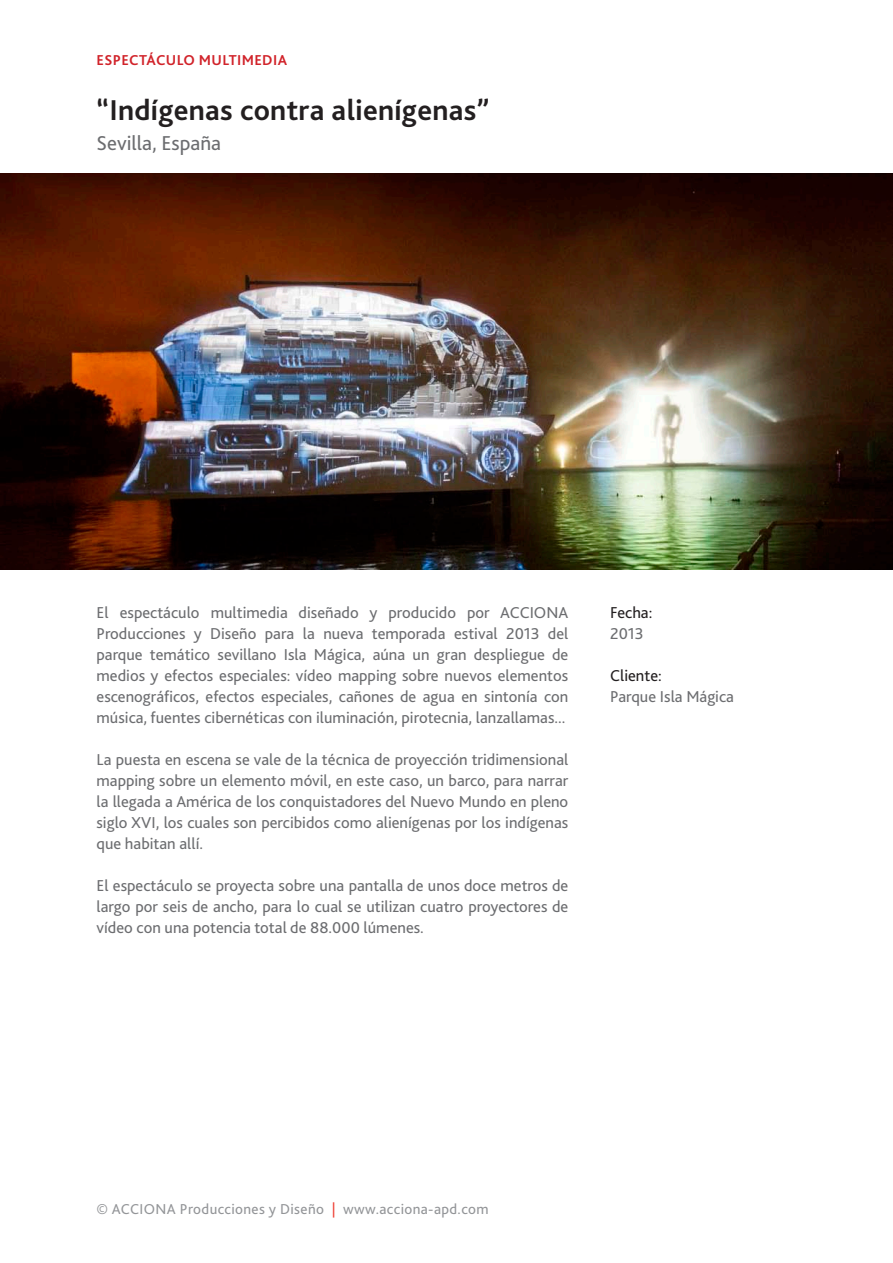
<style>
.page{position:relative;width:893px;height:1263px;background:#fff}
.page>*{position:absolute;margin:0;border:0;box-sizing:border-box;transform-origin:0 0}
.t1{font:700 30px "Bliss 2";letter-spacing:.01em;color:#231f20}
.t2{font:21px "Bliss 2";color:#6c6d70}
.t3{font:16.5px/21px "Bliss 2";color:#6c6d70;text-align:justify}
.t4{font:16.5px "Bliss 2";color:#231f20}
.t5{font:15px "Bliss 2";letter-spacing:.025em;color:#939598}
.t6{font:700 15px "Bliss 2";letter-spacing:.025em;color:#d1232a}
.s1{color:#ee3f34}
</style>
<div class="page">
<img style="left:0;top:173px;width:893px;height:396px">
<p class="t6" style="left:97px;top:51px;width:192px">ESPECTÁCULO MULTIMEDIA</p>
<h1 class="t1" style="left:97px;top:91px;width:394px">“Indígenas contra alienígenas”</h1>
<p class="t2" style="left:97px;top:130px;width:126px">Sevilla, España</p>
<p class="t3" style="left:97px;top:602px;width:473px">El espectáculo multimedia diseñado y producido por ACCIONA Producciones y Diseño para la nueva temporada estival 2013 del parque temático sevillano Isla Mágica, aúna un gran despliegue de medios y efectos especiales: vídeo mapping sobre nuevos elementos escenográficos, efectos especiales, cañones de agua en sintonía con música, fuentes cibernéticas con iluminación, pirotecnia, lanzallamas...  </p>
<p class="t3" style="left:97px;top:749px;width:473px">La puesta en escena se vale de la técnica de proyección tridimensional mapping sobre un elemento móvil, en este caso, un barco, para narrar la llegada a América de los conquistadores del Nuevo Mundo en pleno siglo XVI, los cuales son percibidos como alienígenas por los indígenas que habitan allí.</p>
<p class="t3" style="left:97px;top:875px;width:473px">El espectáculo se proyecta sobre una pantalla de unos doce metros de largo por seis de ancho, para lo cual se utilizan cuatro proyectores de vídeo con una potencia total de 88.000 lúmenes.</p>
<p class="t4" style="left:610px;top:602px;width:44px">Fecha:</p>
<p class="t3" style="left:610px;top:623px;width:35px">2013</p>
<p class="t4" style="left:610px;top:665px;width:53px">Cliente:</p>
<p class="t3" style="left:610px;top:686px;width:125px">Parque Isla Mágica</p>
<p class="t5" style="left:97px;top:1199px;width:394px">© ACCIONA Producciones y Diseño <span class="s1">|</span> www.acciona-apd.com</p>
</div>
